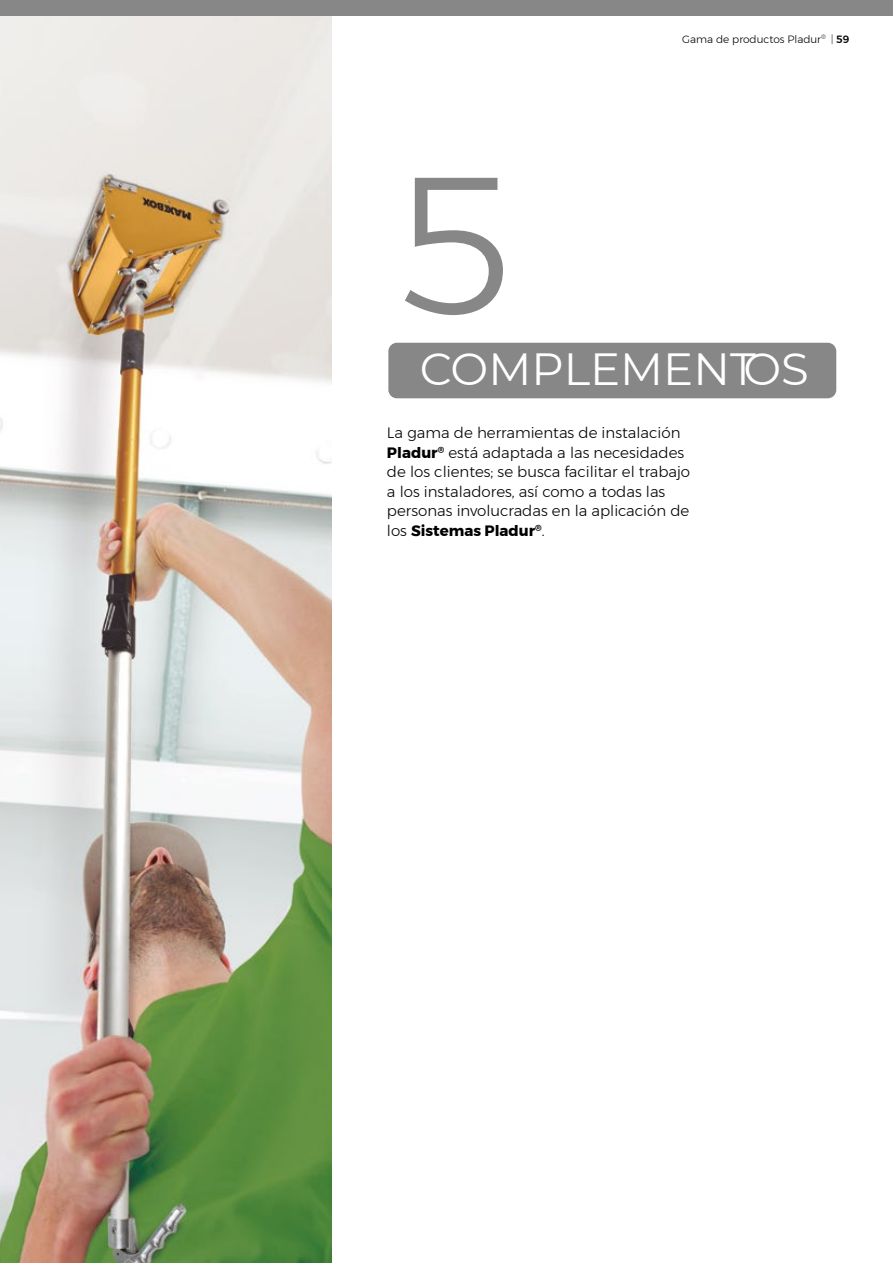
<style>
.page{position:relative;width:893px;height:1263px;background:#fff}
.page>*{position:absolute;margin:0;border:0;box-sizing:border-box;transform-origin:0 0}
.t1{font:300 195px "Montserrat";color:#878787}
.t2{font:45px "Montserrat";color:#fff}
.t3{font:300 15px/19.5px "Montserrat";color:#000}
.t4{font:300 10.5px "Montserrat";color:#000}
.s1{font-weight:500;color:#878787}
.s2{font-weight:500}
.s3{font-weight:700}
</style>
<div class="page">
<img style="left:0;top:16px;width:332px;height:1247px">
<div style="left:0;top:0;width:893px;height:16px;background:#878787"></div>
<div style="left:388px;top:343px;width:448px;height:55px;background:#878787;border-radius:9px"></div>
<h1 class="t1" style="left:391px;top:99px;width:121px">5</h1>
<p class="t4" style="left:682px;top:31px;width:169px">Gama de productos Pladur<sup>®</sup> <span class="s1">|</span> <span class="s2">59</span></p>
<h2 class="t2" style="left:420px;top:339px;width:391px">COMPLEMENTOS</h2>
<p class="t3" style="left:387px;top:423px;width:305px">La gama de herramientas de instalación <span class="s3">Pladur</span><sup>®</sup> está adaptada a las necesidades de los clientes; se busca facilitar el trabajo a los instaladores, así como a todas las personas involucradas en la aplicación de los <span class="s3">Sistemas Pladur</span><sup>®</sup>.</p>
</div>
